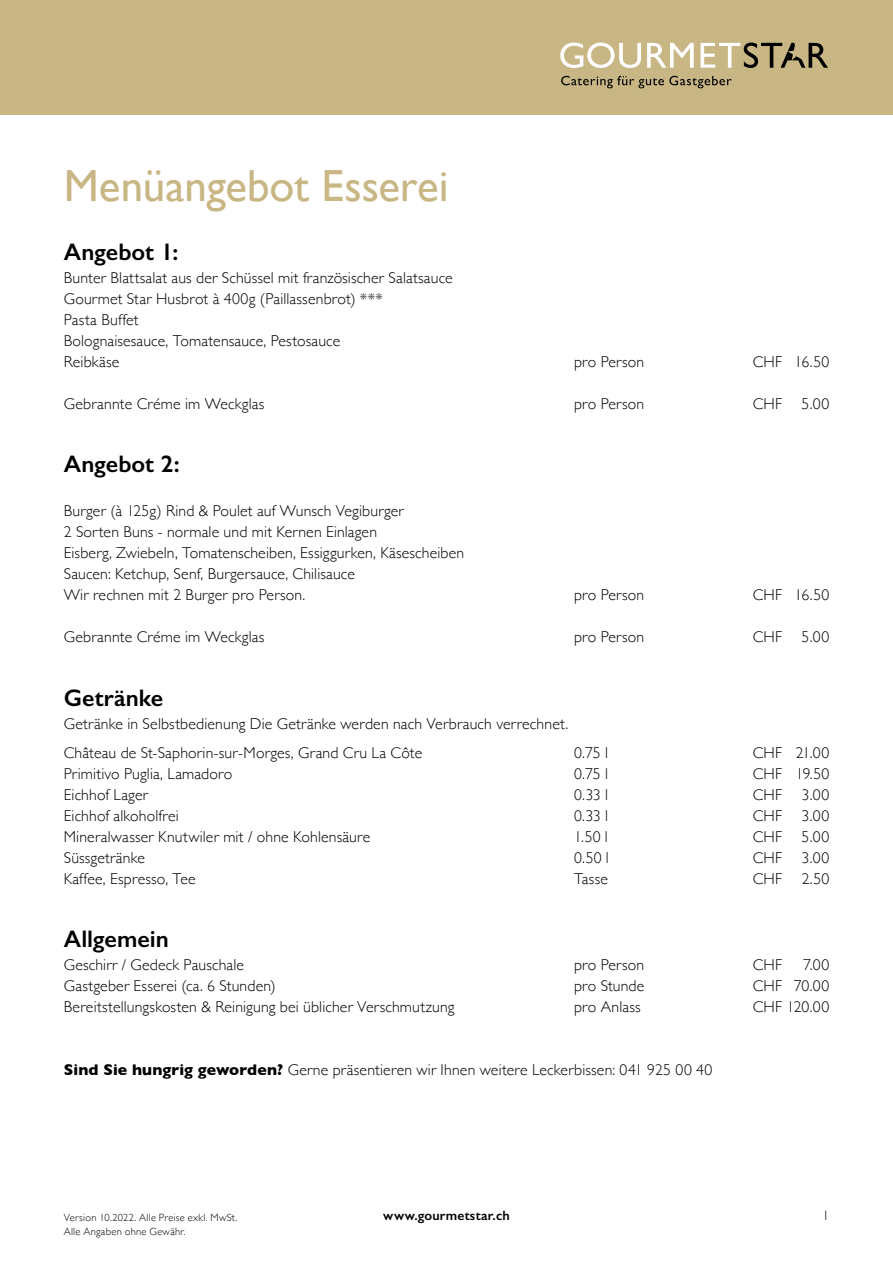
<style>
.page{position:relative;width:893px;height:1263px;background:#fff}
.page>*{position:absolute;margin:0;border:0;box-sizing:border-box;transform-origin:0 0}
.t1{font:45px "Gill Sans";letter-spacing:-.005em;color:#c8b684}
.t2{font:600 24px "Gill Sans";color:#000}
.t3{font:300 15.75px/21px "Gill Sans";letter-spacing:.01em;color:#000}
.t4{font:600 13.5px "Gill Sans";letter-spacing:.02em;color:#000}
.t5{font:300 13.5px "Gill Sans";color:#000}
.t6{font:300 10.5px "Gill Sans";letter-spacing:.025em;color:#000}
.s1{font-weight:700}
</style>
<div class="page">
<div style="left:0;top:0;width:893px;height:115px;background:#c8b684"></div>
<svg style="left:561px;top:76px;width:171px;height:12px"></svg>
<svg style="left:560px;top:43px;width:81px;height:25px"></svg>
<svg style="left:647px;top:43px;width:47px;height:25px"></svg>
<svg style="left:701px;top:43px;width:127px;height:25px"></svg>
<h1 class="t1" style="left:64px;top:160px;width:386px">Menüangebot Esserei</h1>
<h2 class="t2" style="left:64px;top:238px;width:116px">Angebot 1:</h2>
<p class="t3" style="left:64px;top:267px;width:390px">Bunter Blattsalat aus der Schüssel mit französischer Salatsauce Gourmet Star Husbrot à 400g (Paillassenbrot) ***<br>Pasta Buffet<br>Bolognaisesauce, Tomatensauce, Pestosauce<br>Reibkäse</p>
<p class="t3" style="left:574px;top:351px;width:72px">pro Person</p>
<p class="t3" style="left:753px;top:351px;width:78px">CHF 16.50</p>
<p class="t3" style="left:64px;top:393px;width:202px">Gebrannte Créme im Weckglas</p>
<p class="t3" style="left:574px;top:393px;width:72px">pro Person</p>
<p class="t3" style="left:753px;top:393px;width:78px">CHF 5.00</p>
<h2 class="t2" style="left:64px;top:450px;width:117px">Angebot 2:</h2>
<p class="t3" style="left:64px;top:500px;width:402px">Burger (à 125g) Rind &amp; Poulet auf Wunsch Vegiburger<br>2 Sorten Buns - normale und mit Kernen Einlagen<br>Eisberg, Zwiebeln, Tomatenscheiben, Essiggurken, Käsescheiben Saucen: Ketchup, Senf, Burgersauce, Chilisauce<br>Wir rechnen mit 2 Burger pro Person.</p>
<p class="t3" style="left:574px;top:584px;width:72px">pro Person</p>
<p class="t3" style="left:753px;top:584px;width:78px">CHF 16.50</p>
<p class="t3" style="left:64px;top:626px;width:202px">Gebrannte Créme im Weckglas</p>
<p class="t3" style="left:574px;top:626px;width:72px">pro Person</p>
<p class="t3" style="left:753px;top:626px;width:78px">CHF 5.00</p>
<h2 class="t2" style="left:64px;top:683px;width:101px">Getränke</h2>
<p class="t3" style="left:64px;top:708px;width:506px;line-height:29.5px">Getränke in Selbstbedienung Die Getränke werden nach Verbrauch verrechnet.<br>Château de St-Saphorin-sur-Morges, Grand Cru La Côte</p>
<p class="t3" style="left:574px;top:742px;width:35px">0.75 l</p>
<p class="t3" style="left:753px;top:742px;width:78px">CHF 21.00</p>
<p class="t3" style="left:64px;top:763px;width:170px">Primitivo Puglia, Lamadoro</p>
<p class="t3" style="left:574px;top:763px;width:35px">0.75 l</p>
<p class="t3" style="left:753px;top:763px;width:78px">CHF 19.50</p>
<p class="t3" style="left:64px;top:784px;width:86px">Eichhof Lager</p>
<p class="t3" style="left:574px;top:784px;width:36px">0.33 l</p>
<p class="t3" style="left:753px;top:784px;width:78px">CHF 3.00</p>
<p class="t3" style="left:64px;top:805px;width:116px">Eichhof alkoholfrei</p>
<p class="t3" style="left:574px;top:805px;width:36px">0.33 l</p>
<p class="t3" style="left:753px;top:805px;width:78px">CHF 3.00</p>
<p class="t3" style="left:64px;top:826px;width:308px">Mineralwasser Knutwiler mit / ohne Kohlensäure</p>
<p class="t3" style="left:574px;top:826px;width:35px">1.50 l</p>
<p class="t3" style="left:753px;top:826px;width:78px">CHF 5.00</p>
<p class="t3" style="left:64px;top:847px;width:83px">Süssgetränke</p>
<p class="t3" style="left:574px;top:847px;width:36px">0.50 l</p>
<p class="t3" style="left:753px;top:847px;width:78px">CHF 3.00</p>
<p class="t3" style="left:64px;top:868px;width:133px">Kaffee, Espresso, Tee</p>
<p class="t3" style="left:574px;top:868px;width:35px">Tasse</p>
<p class="t3" style="left:753px;top:868px;width:78px">CHF 2.50</p>
<h2 class="t2" style="left:64px;top:924px;width:106px">Allgemein</h2>
<p class="t3" style="left:64px;top:954px;width:182px">Geschirr / Gedeck Pauschale</p>
<p class="t3" style="left:574px;top:954px;width:72px">pro Person</p>
<p class="t3" style="left:753px;top:954px;width:31px">CHF</p>
<p class="t3" style="left:803px;top:954px;width:28px">7.00</p>
<p class="t3" style="left:64px;top:975px;width:213px">Gastgeber Esserei (ca. 6 Stunden)</p>
<p class="t3" style="left:574px;top:975px;width:72px">pro Stunde</p>
<p class="t3" style="left:753px;top:975px;width:78px">CHF 70.00</p>
<p class="t3" style="left:64px;top:996px;width:392px">Bereitstellungskosten &amp; Reinigung bei üblicher Verschmutzung</p>
<p class="t3" style="left:574px;top:996px;width:68px">pro Anlass</p>
<p class="t3" style="left:753px;top:996px;width:78px">CHF 120.00</p>
<p class="t3" style="left:64px;top:1059px;width:650px"><span class="s1">Sind Sie hungrig geworden?</span> Gerne präsentieren wir Ihnen weitere Leckerbissen: 041 925 00 40</p>
<p class="t6" style="left:64px;top:1209px;width:175px">Version 10.2022. Alle Preise exkl. MwSt.</p>
<p class="t4" style="left:383px;top:1208px;width:128px">www.gourmetstar.ch</p>
<p class="t5" style="left:822px;top:1205px;width:8px">1</p>
<p class="t6" style="left:64px;top:1223px;width:123px">Alle Angaben ohne Gewähr.</p>
</div>
